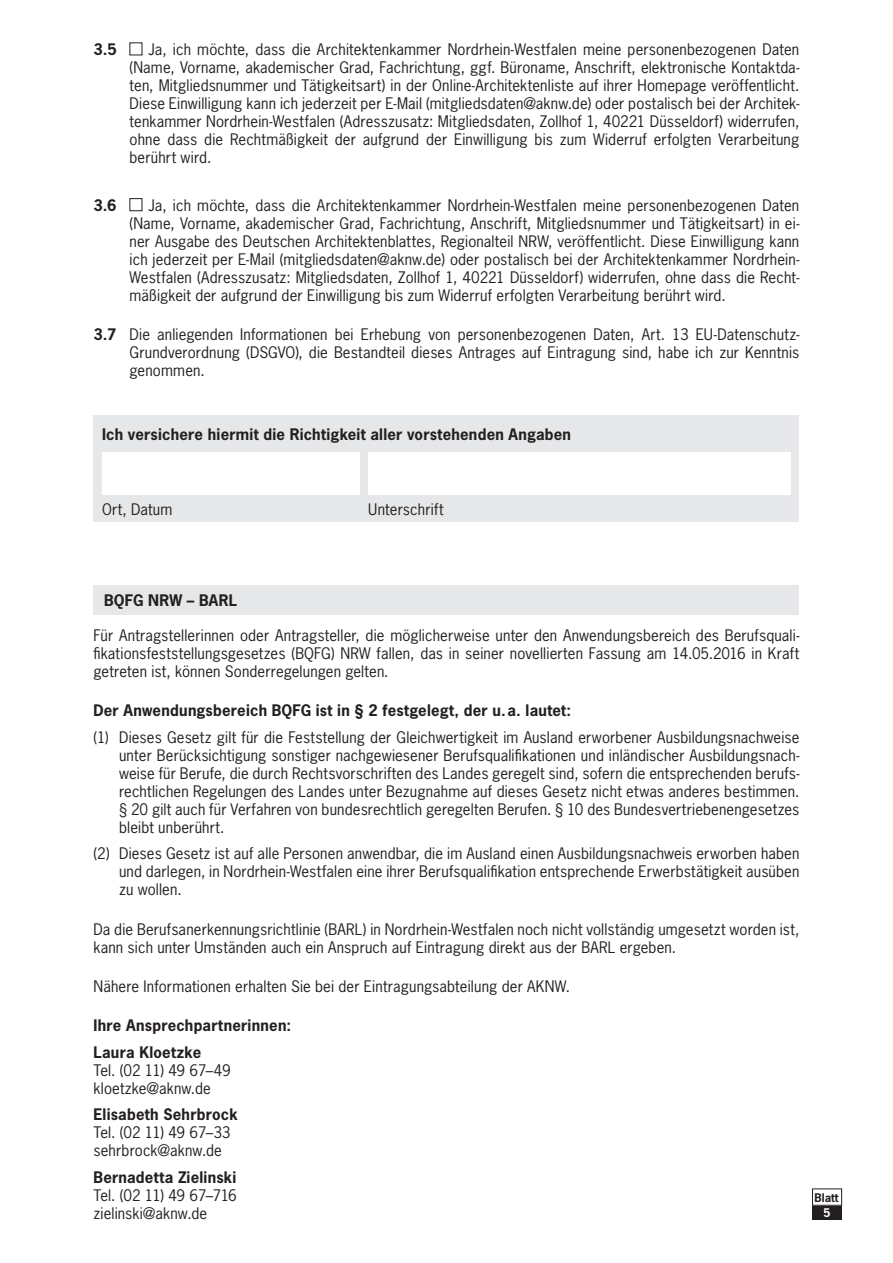
<style>
.page{position:relative;width:893px;height:1263px;background:#fff}
.page>*{position:absolute;margin:0;border:0;box-sizing:border-box;transform-origin:0 0}
.t1{font:15px/18px "News Gothic";letter-spacing:.01em;color:#231f20;text-align:justify}
.t2{font:700 15px "News Gothic";letter-spacing:.015em;color:#231f20}
.t3{font:700 11.25px "News Gothic";color:#231f20}
.t4{font:700 11.25px "News Gothic";color:#fff}
.s1{font-weight:700}
</style>
<div class="page">
<div style="left:130px;top:198px;width:12px;height:13px;border:1px solid #231f20"></div>
<div style="left:94px;top:416px;width:705px;height:106px;background:#e6e7e9"></div>
<div style="left:102px;top:452px;width:258px;height:42px;background:#fff"></div>
<div style="left:368px;top:452px;width:423px;height:42px;background:#fff"></div>
<div style="left:812px;top:1205px;width:30px;height:15px;background:#231f20"></div>
<div style="left:812px;top:1188px;width:30px;height:17px;border:1px solid #231f20"></div>
<div style="left:94px;top:585px;width:705px;height:29px;background:#e6e7e9"></div>
<p class="t2" style="left:94px;top:40px;width:25px">3.5</p>
<p class="t1" style="left:130px;top:40px;width:671px;text-indent:19px">Ja, ich möchte, dass die Architektenkammer Nordrhein-Westfalen meine personenbezogenen Daten (Name, Vorname, akademischer Grad, Fachrichtung, ggf. Büroname, Anschrift, elektronische Kontaktda&shy;ten, Mitgliedsnummer und Tätigkeitsart) in der Online-Architektenliste auf ihrer Homepage veröffentlicht.<br>Diese Einwilligung kann ich jederzeit per E-Mail (mitgliedsdaten@aknw.de) oder postalisch bei der Architek&shy;tenkammer Nordrhein-Westfalen (Adresszusatz: Mitgliedsdaten, Zollhof 1, 40221 Düsseldorf) widerrufen, ohne dass die Rechtmäßigkeit der aufgrund der Einwilligung bis zum Widerruf erfolgten Verarbeitung berührt wird.</p>
<p class="t2" style="left:94px;top:195px;width:24px">3.6</p>
<p class="t1" style="left:130px;top:196px;width:671px;text-indent:19px">Ja, ich möchte, dass die Architektenkammer Nordrhein-Westfalen meine personenbezogenen Daten (Name, Vorname, akademischer Grad, Fachrichtung, Anschrift, Mitgliedsnummer und Tätigkeitsart) in ei&shy;ner Ausgabe des Deutschen Architektenblattes, Regionalteil NRW, veröffentlicht. Diese Einwilligung kann ich jederzeit per E-Mail (mitgliedsdaten@aknw.de) oder postalisch bei der Architektenkammer Nordrhein-Westfalen (Adresszusatz: Mitgliedsdaten, Zollhof 1, 40221 Düsseldorf) widerrufen, ohne dass die Recht&shy;mäßigkeit der aufgrund der Einwilligung bis zum Widerruf erfolgten Verarbeitung berührt wird.</p>
<p class="t1" style="left:130px;top:325px;width:671px;text-indent:-36px"><span class="s1">3.7</span> Die anliegenden Informationen bei Erhebung von personenbezogenen Daten, Art. 13 EU-Datenschutz-Grundverordnung (DSGVO), die Bestandteil dieses Antrages auf Eintragung sind, habe ich zur Kenntnis genommen.</p>
<p class="t2" style="left:102px;top:425px;width:471px">Ich versichere hiermit die Richtigkeit aller vorstehenden Angaben</p>
<p class="t1" style="left:102px;top:500px;width:72px">Ort, Datum</p>
<p class="t1" style="left:368px;top:500px;width:77px">Unterschrift</p>
<p class="t2" style="left:104px;top:590px;width:134px">BQFG NRW – BARL</p>
<p class="t1" style="left:94px;top:626px;width:707px">Für Antragstellerinnen oder Antragsteller, die möglicherweise unter den Anwendungsbereich des Berufsquali&shy;fikationsfeststellungsgesetzes (BQFG) NRW fallen, das in seiner novellierten Fassung am 14.05.2016 in Kraft getreten ist, können Sonderregelungen gelten.</p>
<p class="t2" style="left:94px;top:701px;width:479px">Der Anwendungsbereich BQFG ist in § 2 festgelegt, der u.a. lautet:</p>
<p class="t1" style="left:119px;top:728px;width:682px;text-indent:-26px">(1) Dieses Gesetz gilt für die Feststellung der Gleichwertigkeit im Ausland erworbener Ausbildungsnachweise unter Berücksichtigung sonstiger nachgewiesener Berufsqualifikationen und inländischer Ausbildungsnach&shy;weise für Berufe, die durch Rechtsvorschriften des Landes geregelt sind, sofern die entsprechenden berufs&shy;rechtlichen Regelungen des Landes unter Bezugnahme auf dieses Gesetz nicht etwas anderes bestimmen. § 20 gilt auch für Verfahren von bundesrechtlich geregelten Berufen. § 10 des Bundesvertriebenengesetzes bleibt unberührt.</p>
<p class="t1" style="left:119px;top:844px;width:682px;text-indent:-26px">(2) Dieses Gesetz ist auf alle Personen anwendbar, die im Ausland einen Ausbildungsnachweis erworben haben und darlegen, in Nordrhein-Westfalen eine ihrer Berufsqualifikation entsprechende Erwerbstätigkeit ausüben zu wollen.</p>
<p class="t1" style="left:94px;top:919px;width:707px">Da die Berufsanerkennungsrichtlinie (BARL) in Nordrhein-Westfalen noch nicht vollständig umgesetzt worden ist, kann sich unter Umständen auch ein Anspruch auf Eintragung direkt aus der BARL ergeben.</p>
<p class="t1" style="left:94px;top:977px;width:478px">Nähere Informationen erhalten Sie bei der Eintragungsabteilung der AKNW.</p>
<p class="t2" style="left:94px;top:1015px;width:199px">Ihre Ansprechpartnerinnen:</p>
<p class="t1" style="left:94px;top:1042px;width:139px;text-align:left"><span class="s1">Laura Kloetzke<br></span>Tel. (02 11) 49 67–49 kloetzke@aknw.de</p>
<p class="t1" style="left:94px;top:1105px;width:146px;text-align:left"><span class="s1">Elisabeth Sehrbrock<br></span>Tel. (02 11) 49 67–33 sehrbrock@aknw.de</p>
<p class="t1" style="left:94px;top:1167px;width:145px"><span class="s1">Bernadetta Zielinski </span>Tel. (02 11) 49 67–716 zielinski@aknw.de</p>
<p class="t3" style="left:814px;top:1190px;width:26px">Blatt</p>
<p class="t4" style="left:824px;top:1205px;width:8px">5</p>
</div>
